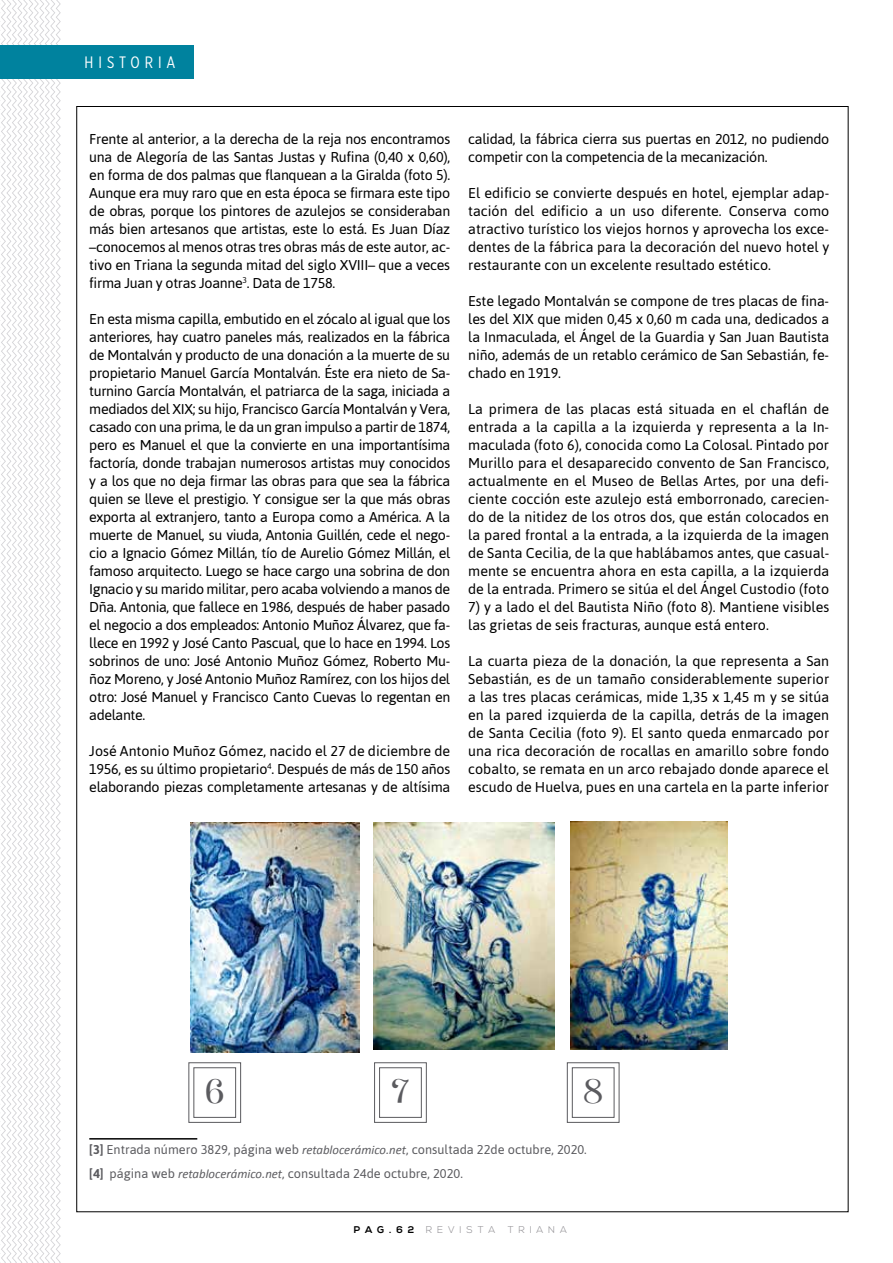
<style>
.page{position:relative;width:893px;height:1263px;background:#fff}
.page>*{position:absolute;margin:0;border:0;box-sizing:border-box;transform-origin:0 0}
.t1{font:33px "Afterglow";color:#5b5b5f}
.t2{font:16.5px "Gotham X Narrow";letter-spacing:.3em;color:#fff}
.t3{font:14.25px/18px "Asap";letter-spacing:-.01em;color:#000;text-align:justify}
.t4{font:12.75px/23.9px "Asap";color:#5b5b5f}
.t5{font:300 9.75px "Nexa";letter-spacing:.5em;color:#89878c}
.s1{font-weight:700}
.s2{font-family:"Calibri";font-style:italic}
.s3{font-weight:700;color:#000}
</style>
<div class="page">
<svg style="left:0;top:0;width:61px;height:1263px"></svg>
<div style="left:0;top:46px;width:193px;height:33px;background:#00829e"></div>
<hr style="left:89px;top:1138px;width:108px;height:1px;background:#000">
<img style="left:191px;top:823px;width:168px;height:229px">
<img style="left:374px;top:823px;width:180px;height:227px">
<img style="left:570px;top:822px;width:158px;height:228px">
<svg style="left:188px;top:1062px;width:54px;height:61px"></svg>
<div style="left:193px;top:1067px;width:43px;height:51px;border:1px solid #5b5b5f"></div>
<svg style="left:374px;top:1062px;width:53px;height:61px"></svg>
<div style="left:379px;top:1067px;width:43px;height:51px;border:1px solid #5b5b5f"></div>
<svg style="left:566px;top:1062px;width:54px;height:61px"></svg>
<div style="left:572px;top:1067px;width:43px;height:51px;border:1px solid #5b5b5f"></div>
<p class="t2" style="left:85px;top:52px;width:92px">HISTORIA</p>
<p class="t3" style="left:89px;top:130px;width:362px">Frente al anterior, a la derecha de la reja nos encontramos una de Alegoría de las Santas Justas y Rufina (0,40 x 0,60), en forma de dos palmas que flanquean a la Giralda (foto 5).<br>Aunque era muy raro que en esta época se firmara este tipo de obras, porque los pintores de azulejos se consideraban más bien artesanos que artistas, este lo está. Es Juan Díaz –conocemos al menos otras tres obras más de este autor, ac&shy;tivo en Triana la segunda mitad del siglo XVIII– que a veces firma Juan y otras Joanne<sup>3</sup>. Data de 1758.</p>
<p class="t3" style="left:89px;top:310px;width:362px">En esta misma capilla, embutido en el zócalo al igual que los anteriores, hay cuatro paneles más, realizados en la fábrica de Montalván y producto de una donación a la muerte de su propietario Manuel García Montalván. Éste era nieto de Sa&shy;turnino García Montalván, el patriarca de la saga, iniciada a mediados del XIX; su hijo, Francisco García Montalván y Vera, casado con una prima, le da un gran impulso a partir de 1874, pero es Manuel el que la convierte en una importantísima factoría, donde trabajan numerosos artistas muy conocidos y a los que no deja firmar las obras para que sea la fábrica quien se lleve el prestigio. Y consigue ser la que más obras exporta al extranjero, tanto a Europa como a América. A la muerte de Manuel, su viuda, Antonia Guillén, cede el nego&shy;cio a Ignacio Gómez Millán, tío de Aurelio Gómez Millán, el famoso arquitecto. Luego se hace cargo una sobrina de don Ignacio y su marido militar, pero acaba volviendo a manos de Dña. Antonia, que fallece en 1986, después de haber pasado el negocio a dos empleados: Antonio Muñoz Álvarez, que fa&shy;llece en 1992 y José Canto Pascual, que lo hace en 1994. Los sobrinos de uno: José Antonio Muñoz Gómez, Roberto Mu&shy;ñoz Moreno, y José Antonio Muñoz Ramírez, con los hijos del otro: José Manuel y Francisco Canto Cuevas lo regentan en adelante.</p>
<p class="t3" style="left:89px;top:742px;width:362px">José Antonio Muñoz Gómez, nacido el 27 de diciembre de 1956, es su último propietario<sup>4</sup>. Después de más de 150 años elaborando piezas completamente artesanas y de altísima</p>
<p class="t3" style="left:468px;top:130px;width:362px">calidad, la fábrica cierra sus puertas en 2012, no pudiendo competir con la competencia de la mecanización.</p>
<p class="t3" style="left:468px;top:184px;width:362px">El edificio se convierte después en hotel, ejemplar adap&shy;tación del edificio a un uso diferente. Conserva como atractivo turístico los viejos hornos y aprovecha los exce&shy;dentes de la fábrica para la decoración del nuevo hotel y restaurante con un excelente resultado estético.</p>
<p class="t3" style="left:468px;top:292px;width:362px">Este legado Montalván se compone de tres placas de fina&shy;les del XIX que miden 0,45 x 0,60 m cada una, dedicados a la Inmaculada, el Ángel de la Guardia y San Juan Bautista niño, además de un retablo cerámico de San Sebastián, fe&shy;chado en 1919.</p>
<p class="t3" style="left:468px;top:400px;width:362px">La primera de las placas está situada en el chaflán de entrada a la capilla a la izquierda y representa a la In&shy;maculada (foto 6), conocida como La Colosal. Pintado por Murillo para el desaparecido convento de San Francisco, actualmente en el Museo de Bellas Artes, por una defi&shy;ciente cocción este azulejo está emborronado, carecien&shy;do de la nitidez de los otros dos, que están colocados en la pared frontal a la entrada, a la izquierda de la imagen de Santa Cecilia, de la que hablábamos antes, que casual&shy;mente se encuentra ahora en esta capilla, a la izquierda de la entrada. Primero se sitúa el del Ángel Custodio (foto</p>
<p class="t3" style="left:468px;top:598px;width:362px">7) y a lado el del Bautista Niño (foto 8). Mantiene visibles las grietas de seis fracturas, aunque está entero.</p>
<p class="t3" style="left:468px;top:652px;width:362px">La cuarta pieza de la donación, la que representa a San Sebastián, es de un tamaño considerablemente superior a las tres placas cerámicas, mide 1,35 x 1,45 m y se sitúa en la pared izquierda de la capilla, detrás de la imagen de Santa Cecilia (foto 9). El santo queda enmarcado por una rica decoración de rocallas en amarillo sobre fondo cobalto, se remata en un arco rebajado donde aparece el escudo de Huelva, pues en una cartela en la parte inferior</p>
<p class="t1" style="left:205px;top:1072px;width:21px">6</p>
<p class="t1" style="left:392px;top:1072px;width:19px">7</p>
<p class="t1" style="left:583px;top:1072px;width:22px">8</p>
<p class="t4" style="left:89px;top:1137px;width:499px"><span class="s1">[3]</span> Entrada número 3829, página web <span class="s2">retablocerámico.net</span>, consultada 22de octubre, 2020. <span class="s1">[4]</span> página web <span class="s2">retablocerámico.net</span>, consultada 24de octubre, 2020.</p>
<p class="t5" style="left:354px;top:1224px;width:143px"><span class="s3">PAG.62</span> REVISTA</p>
<p class="t5" style="left:508px;top:1224px;width:61px">TRIANA</p>
</div>
